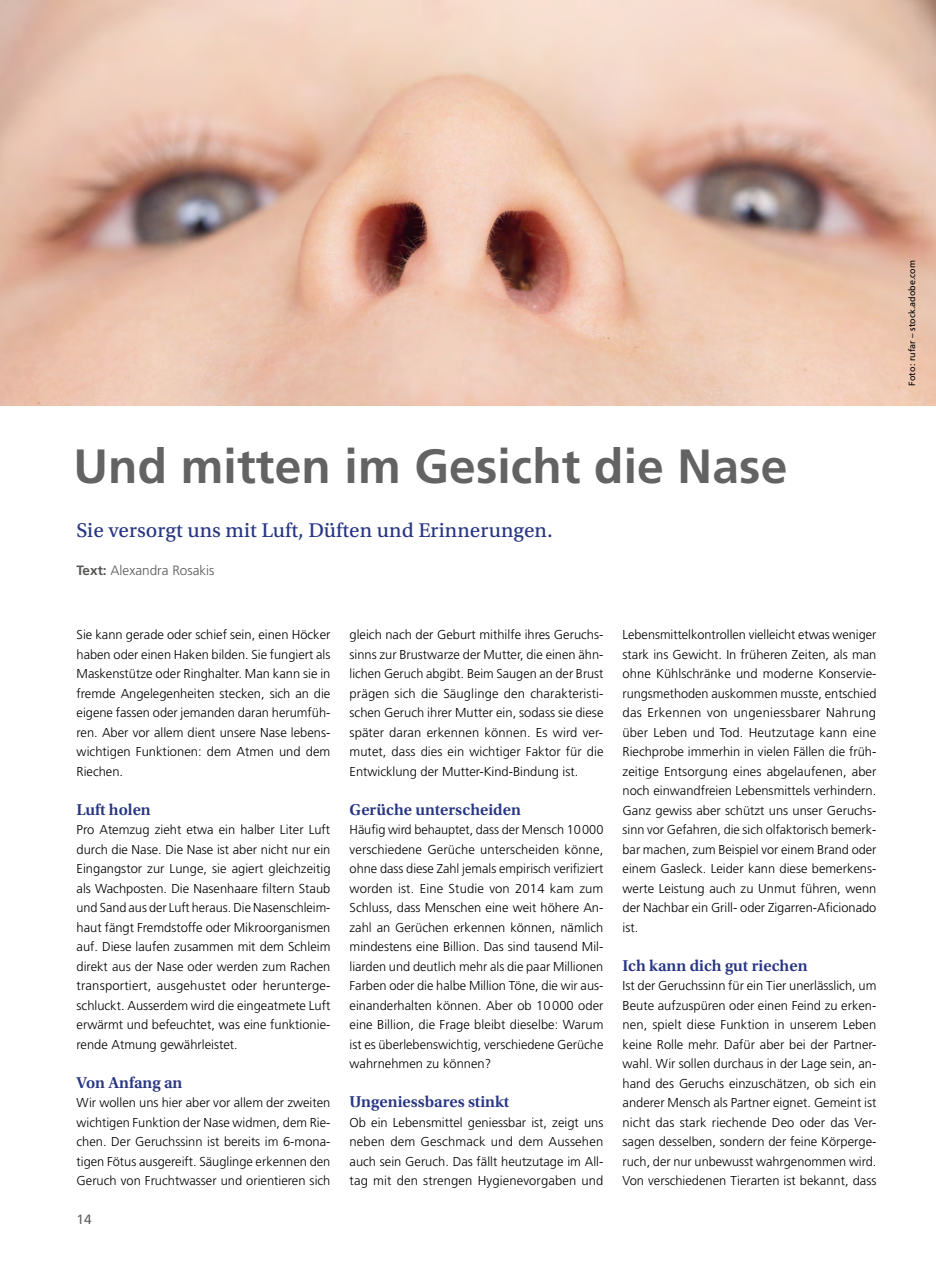
<style>
.page{position:relative;width:936px;height:1263px;background:#fff}
.page>*{position:absolute;margin:0;border:0;box-sizing:border-box;transform-origin:0 0}
._01_Titel_gross{font:700 48px "Frutiger LT Std";letter-spacing:.005em;color:#646363}
._02_Lead{font:21px "Utopia Std Capt";letter-spacing:.005em;color:#283583}
._04_Zwischentitel{font:600 16.5px "Utopia Std";color:#283583}
._03_Lead_Autor{font:300 13.5px "Frutiger LT Std";color:#575756}
.t1{font:13.5px "Frutiger LT Std";color:#646363}
._05_Grundtext{font:300 12.9px/19.5px "Frutiger LT Std";color:#000;text-align:justify}
._10_Bildnachweis_im{font:9px "Frutiger LT Std";color:#000}
.s1{font-weight:700}
</style>
<div class="page">
<img style="left:0;top:0;width:935px;height:405px">
<p class="_01_Titel_gross" style="left:73px;top:438px;width:715px">Und mitten im Gesicht die Nase</p>
<p class="_02_Lead" style="left:77px;top:519px;width:478px">Sie versorgt uns mit Luft, Düften und Erinnerungen.</p>
<p class="_03_Lead_Autor" style="left:77px;top:562px;width:139px"><span class="s1">Text:</span> Alexandra Rosakis</p>
<p class="_05_Grundtext" style="left:77px;top:625px;width:255px">Sie kann gerade oder schief sein, einen Höcker haben oder einen Haken bilden. Sie fungiert als Maskenstütze oder Ringhalter. Man kann sie in fremde Angelegenheiten stecken, sich an die eigene fassen oder jemanden daran herumfüh&shy;ren. Aber vor allem dient unsere Nase lebens&shy;wichtigen Funktionen: dem Atmen und dem Riechen.</p>
<p class="_04_Zwischentitel" style="left:77px;top:800px;width:76px">Luft holen</p>
<p class="_05_Grundtext" style="left:77px;top:820px;width:255px">Pro Atemzug zieht etwa ein halber Liter Luft durch die Nase. Die Nase ist aber nicht nur ein Eingangstor zur Lunge, sie agiert gleichzeitig als Wachposten. Die Nasenhaare filtern Staub und Sand aus der Luft heraus. Die Nasenschleim&shy;haut fängt Fremdstoffe oder Mikroorganismen auf. Diese laufen zusammen mit dem Schleim direkt aus der Nase oder werden zum Rachen transportiert, ausgehustet oder herunterge&shy;schluckt. Ausserdem wird die eingeatmete Luft erwärmt und befeuchtet, was eine funktionie&shy;rende Atmung gewährleistet.</p>
<p class="_04_Zwischentitel" style="left:77px;top:1073px;width:107px">Von Anfang an</p>
<p class="_05_Grundtext" style="left:77px;top:1093px;width:255px">Wir wollen uns hier aber vor allem der zweiten wichtigen Funktion der Nase widmen, dem Rie&shy;chen. Der Geruchssinn ist bereits im 6-mona&shy;tigen Fötus ausgereift. Säuglinge erkennen den Geruch von Fruchtwasser und orientieren sich</p>
<p class="t1" style="left:77px;top:1211px;width:17px">14</p>
<p class="_05_Grundtext" style="left:349px;top:625px;width:255px">gleich nach der Geburt mithilfe ihres Geruchs&shy;sinns zur Brustwarze der Mutter, die einen ähn&shy;lichen Geruch abgibt. Beim Saugen an der Brust prägen sich die Säuglinge den charakteristi&shy;schen Geruch ihrer Mutter ein, sodass sie diese später daran erkennen können. Es wird ver&shy;mutet, dass dies ein wichtiger Faktor für die Entwicklung der Mutter-Kind-Bindung ist.</p>
<p class="_04_Zwischentitel" style="left:349px;top:800px;width:173px">Gerüche unterscheiden</p>
<p class="_05_Grundtext" style="left:349px;top:820px;width:255px">Häufig wird behauptet, dass der Mensch 10000 verschiedene Gerüche unterscheiden könne, ohne dass diese Zahl jemals empirisch verifiziert worden ist. Eine Studie von 2014 kam zum Schluss, dass Menschen eine weit höhere An&shy;zahl an Gerüchen erkennen können, nämlich mindestens eine Billion. Das sind tausend Mil&shy;liarden und deutlich mehr als die paar Millionen Farben oder die halbe Million Töne, die wir aus&shy;einanderhalten können. Aber ob 10000 oder eine Billion, die Frage bleibt dieselbe: Warum ist es überlebenswichtig, verschiedene Gerüche wahrnehmen zu können?</p>
<p class="_04_Zwischentitel" style="left:349px;top:1092px;width:161px">Ungeniessbares stinkt</p>
<p class="_05_Grundtext" style="left:349px;top:1112px;width:255px">Ob ein Lebensmittel geniessbar ist, zeigt uns neben dem Geschmack und dem Aussehen auch sein Geruch. Das fällt heutzutage im All&shy;tag mit den strengen Hygienevorgaben und</p>
<p class="_05_Grundtext" style="left:622px;top:625px;width:255px">Lebensmittelkontrollen vielleicht etwas weniger stark ins Gewicht. In früheren Zeiten, als man ohne Kühlschränke und moderne Konservie&shy;rungsmethoden auskommen musste, entschied das Erkennen von ungeniessbarer Nahrung über Leben und Tod. Heutzutage kann eine Riechprobe immerhin in vielen Fällen die früh&shy;zeitige Entsorgung eines abgelaufenen, aber noch einwandfreien Lebensmittels verhindern.</p>
<p class="_05_Grundtext" style="left:622px;top:800px;width:255px">Ganz gewiss aber schützt uns unser Geruchs&shy;sinn vor Gefahren, die sich olfaktorisch bemerk&shy;bar machen, zum Beispiel vor einem Brand oder einem Gasleck. Leider kann diese bemerkens&shy;werte Leistung auch zu Unmut führen, wenn der Nachbar ein Grill- oder Zigarren-Aficionado ist.</p>
<p class="_04_Zwischentitel" style="left:622px;top:956px;width:186px">Ich kann dich gut riechen</p>
<p class="_05_Grundtext" style="left:622px;top:976px;width:255px">Ist der Geruchssinn für ein Tier unerlässlich, um Beute aufzuspüren oder einen Feind zu erken&shy;nen, spielt diese Funktion in unserem Leben keine Rolle mehr. Dafür aber bei der Partner&shy;wahl. Wir sollen durchaus in der Lage sein, an&shy;hand des Geruchs einzuschätzen, ob sich ein anderer Mensch als Partner eignet. Gemeint ist nicht das stark riechende Deo oder das Ver&shy;sagen desselben, sondern der feine Körperge&shy;ruch, der nur unbewusst wahrgenommen wird.<br>Von verschiedenen Tierarten ist bekannt, dass</p>
<p class="_10_Bildnachweis_im" style="left:906px;top:386px;width:127px;rotate:-90deg">Foto: rufar – stock.adobe.com</p>
</div>
